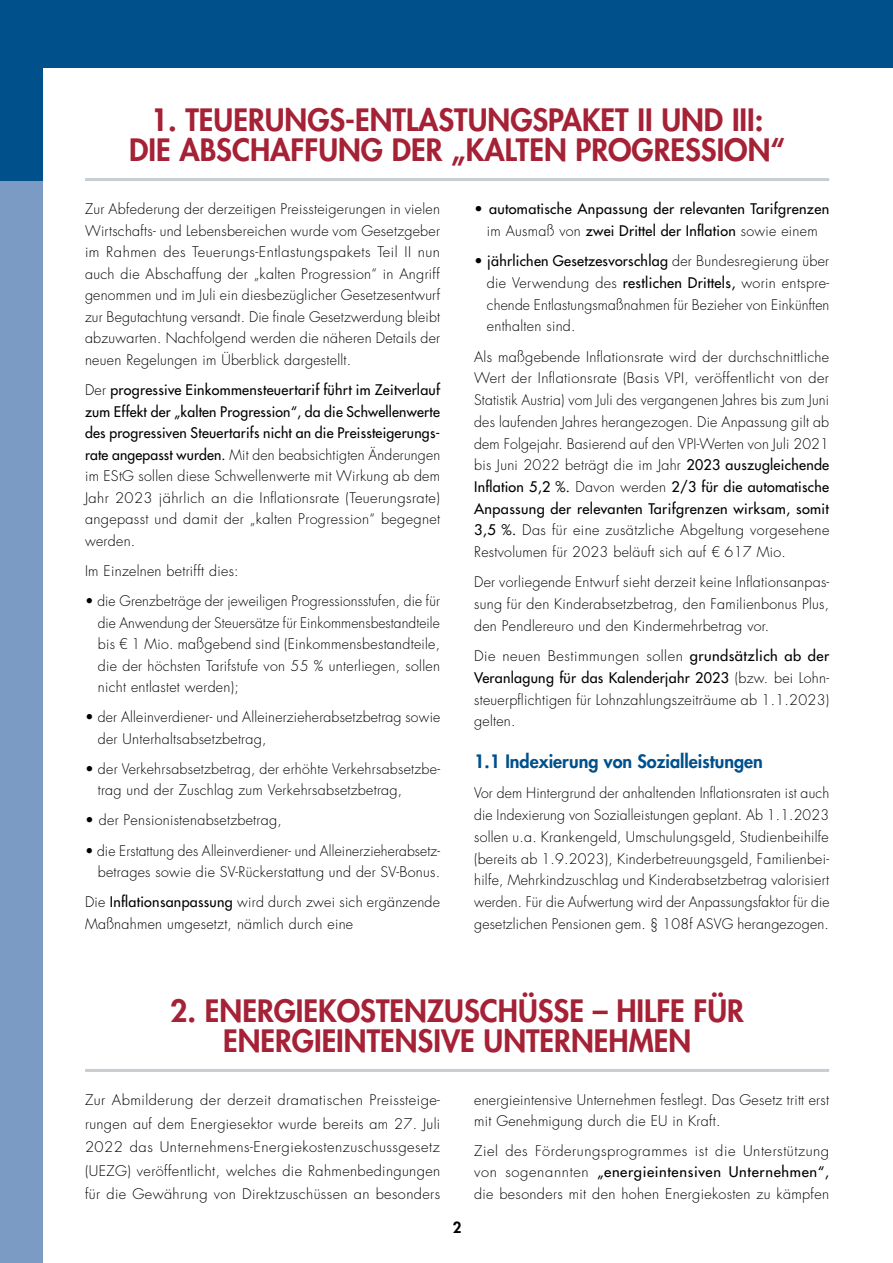
<style>
.page{position:relative;width:893px;height:1263px;background:#fff}
.page>*{position:absolute;margin:0;border:0;box-sizing:border-box;transform-origin:0 0}
.t1{font:800 30px/30px "Futura Std";color:#a52135;text-align:center}
.t2{font:800 18px "Futura Std";color:#00508c}
.t3{font:800 15px "Futura Std";color:#000}
.t4{font:300 14.25px/21.8px "Futura Std";letter-spacing:.02em;color:#000;text-align:justify}
.t5{font:500 14.25px/21.8px "Futura Std";letter-spacing:.025em;color:#000;text-align:center}
.s1{font-weight:500}
.s2{font-weight:300}
</style>
<div class="page">
<div style="left:0;top:0;width:43px;height:1263px;background:#7b9bc4"></div>
<div style="left:0;top:0;width:893px;height:68px;background:#00508c"></div>
<div style="left:0;top:0;width:43px;height:181px;background:#00508c"></div>
<hr style="left:85px;top:178px;width:744px;height:3px;background:#c7cdd0">
<hr style="left:85px;top:1069px;width:744px;height:3px;background:#c7cdd0">
<h1 class="t1" style="left:129px;top:105px;width:658px">1. TEUERUNGS-ENTLASTUNGSPAKET II UND III:<br>DIE ABSCHAFFUNG DER „KALTEN PROGRESSION“</h1>
<p class="t4" style="left:85px;top:199px;width:357px">Zur Abfederung der derzeitigen Preissteigerungen in vielen Wirtschafts- und Lebensbereichen wurde vom Gesetzgeber im Rahmen des Teuerungs-Entlastungspakets Teil II nun auch die Abschaffung der „kalten Progression“ in Angriff genommen und im Juli ein diesbezüglicher Gesetzesentwurf zur Begutachtung versandt. Die finale Gesetzwerdung bleibt abzuwarten. Nachfolgend werden die näheren Details der neuen Regelungen im Überblick dargestellt.</p>
<p class="t4" style="left:85px;top:379px;width:357px">Der <span class="s1">progressive Einkommensteuertarif führt im Zeitverlauf zum Effekt der „kalten Progression“, da die Schwellenwerte des progressiven Steuertarifs nicht an die Preissteigerungs&shy;rate angepasst wurden.</span> Mit den beabsichtigten Änderungen im EStG sollen diese Schwellenwerte mit Wirkung ab dem Jahr 2023 jährlich an die Inflationsrate (Teuerungsrate) angepasst und damit der „kalten Progression“ begegnet werden.</p>
<p class="t4" style="left:85px;top:560px;width:155px">Im Einzelnen betrifft dies:</p>
<p class="t4" style="left:98px;top:590px;width:344px;text-indent:-13px">• die Grenzbeträge der jeweiligen Progressionsstufen, die für die Anwendung der Steuersätze für Einkommensbestandteile bis € 1 Mio. maßgebend sind (Einkommensbestandteile, die der höchsten Tarifstufe von 55 % unterliegen, sollen nicht entlastet werden);</p>
<p class="t4" style="left:98px;top:707px;width:344px;text-indent:-13px">• der Alleinverdiener- und Alleinerzieherabsetzbetrag sowie der Unterhaltsabsetzbetrag,</p>
<p class="t4" style="left:98px;top:758px;width:344px;text-indent:-13px">• der Verkehrsabsetzbetrag, der erhöhte Verkehrsabsetzbe&shy;trag und der Zuschlag zum Verkehrsabsetzbetrag,</p>
<p class="t4" style="left:85px;top:810px;width:198px">• der Pensionistenabsetzbetrag,</p>
<p class="t4" style="left:85px;top:840px;width:357px;text-align:right">• die Erstattung des Alleinverdiener- und Alleinerzieherabsetz&shy;betrages sowie die SV-Rückerstattung und der SV-Bonus.</p>
<p class="t4" style="left:85px;top:891px;width:357px">Die <span class="s1">Inflationsanpassung</span> wird durch zwei sich ergänzende<br>Maßnahmen umgesetzt, nämlich durch eine</p>
<p class="t5" style="left:474px;top:198px;width:357px"><span class="s2">•</span> automatische Anpassung der relevanten Tarifgrenzen <span class="s2">im Ausmaß von</span> zwei Drittel der Inflation <span class="s2">sowie einem</span></p>
<p class="t4" style="left:487px;top:250px;width:344px;text-indent:-13px">• <span class="s1">jährlichen Gesetzesvorschlag</span> der Bundesregierung über die Verwendung des <span class="s1">restlichen Drittels,</span> worin entspre&shy;chende Entlastungsmaßnahmen für Bezieher von Einkünften enthalten sind.</p>
<p class="t4" style="left:474px;top:346px;width:357px">Als maßgebende Inflationsrate wird der durchschnittliche Wert der Inflationsrate (Basis VPI, veröffentlicht von der Statistik Austria) vom Juli des vergangenen Jahres bis zum Juni des laufenden Jahres herangezogen. Die Anpassung gilt ab dem Folgejahr. Basierend auf den VPI-Werten von Juli 2021 bis Juni 2022 beträgt die im Jahr <span class="s1">2023 auszugleichende Inflation 5,2 %.</span> Davon werden <span class="s1">2/3 für die automatische Anpassung der relevanten Tarifgrenzen wirksam, somit 3,5 %.</span> Das für eine zusätzliche Abgeltung vorgesehene Restvolumen für 2023 beläuft sich auf € 617 Mio.</p>
<p class="t4" style="left:474px;top:572px;width:357px">Der vorliegende Entwurf sieht derzeit keine Inflationsanpas&shy;sung für den Kinderabsetzbetrag, den Familienbonus Plus, den Pendlereuro und den Kindermehrbetrag vor.</p>
<p class="t4" style="left:474px;top:645px;width:357px">Die neuen Bestimmungen sollen <span class="s1">grundsätzlich ab der Veranlagung für das Kalenderjahr 2023</span> (bzw. bei Lohn&shy;steuerpflichtigen für Lohnzahlungszeiträume ab 1.1.2023) gelten.</p>
<p class="t2" style="left:474px;top:750px;width:290px">1.1 Indexierung von Sozialleistungen</p>
<p class="t4" style="left:474px;top:783px;width:357px">Vor dem Hintergrund der anhaltenden Inflationsraten ist auch die Indexierung von Sozialleistungen geplant. Ab 1.1.2023 sollen u.a. Krankengeld, Umschulungsgeld, Studienbeihilfe (bereits ab 1.9.2023), Kinderbetreuungsgeld, Familienbei&shy;hilfe, Mehrkindzuschlag und Kinderabsetzbetrag valorisiert werden. Für die Aufwertung wird der Anpassungsfaktor für die gesetzlichen Pensionen gem. § 108f ASVG herangezogen.</p>
<h1 class="t1" style="left:170px;top:996px;width:575px">2. ENERGIEKOSTENZUSCHÜSSE – HILFE FÜR<br>ENERGIEINTENSIVE UNTERNEHMEN</h1>
<p class="t4" style="left:85px;top:1088px;width:357px;line-height:23.5px">Zur Abmilderung der derzeit dramatischen Preissteige&shy;rungen auf dem Energiesektor wurde bereits am 27. Juli 2022 das Unternehmens-Energiekostenzuschussgesetz (UEZG) veröffentlicht, welches die Rahmenbedingungen für die Gewährung von Direktzuschüssen an besonders</p>
<p class="t4" style="left:474px;top:1089px;width:357px;line-height:21.3px">energieintensive Unternehmen festlegt. Das Gesetz tritt erst mit Genehmigung durch die EU in Kraft.</p>
<p class="t4" style="left:474px;top:1141px;width:357px;line-height:21.3px">Ziel des Förderungsprogrammes ist die Unterstützung von sogenannten <span class="s1">„energieintensiven Unternehmen“, </span>die besonders mit den hohen Energiekosten zu kämpfen</p>
<p class="t3" style="left:453px;top:1218px;width:10px">2</p>
</div>
